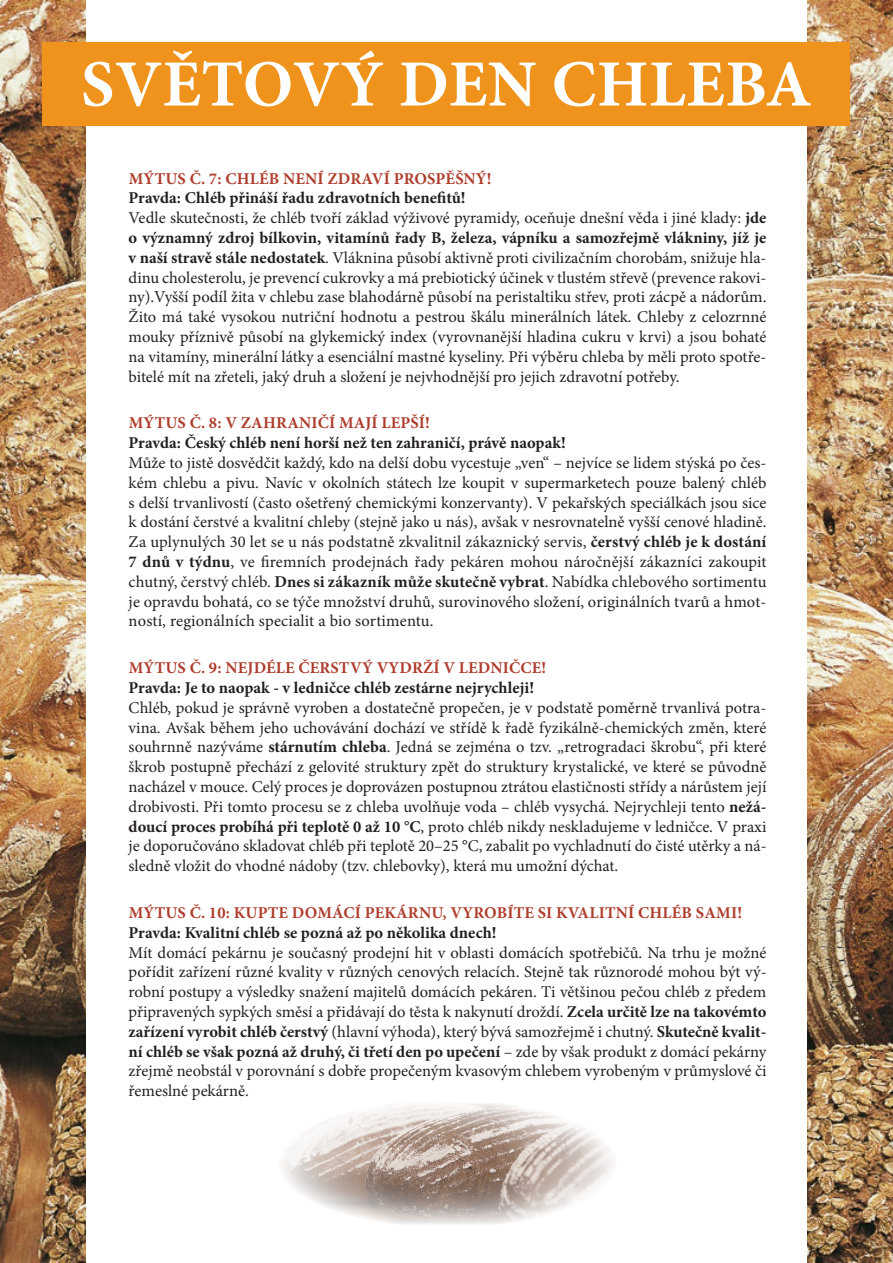
<style>
.page{position:relative;width:893px;height:1263px;background:#fff}
.page>*{position:absolute;margin:0;border:0;box-sizing:border-box;transform-origin:0 0}
.t1{font:700 66px "Minion Pro";letter-spacing:.01em;color:#fff}
.t2{font:16.5px/19.8px "Minion Pro";color:#231f20;text-align:justify}
.t3{font:700 16.5px "Minion Pro";letter-spacing:.01em;color:#af3d2c}
.t4{font:700 16.5px "Minion Pro";color:#231f20}
.s1{font-weight:700}
</style>
<div class="page">
<img style="left:0;top:0;width:85px;height:1263px">
<img style="left:808px;top:0;width:85px;height:1263px">
<div style="left:43px;top:43px;width:807px;height:83px;background:#f0931c"></div>
<img style="left:283px;top:1103px;width:331px;height:121px">
<h1 class="t1" style="left:81px;top:38px;width:732px">SVĚTOVÝ DEN CHLEBA</h1>
<p class="t3" style="left:129px;top:167px;width:364px">MÝTUS Č. 7: CHLÉB NENÍ ZDRAVÍ PROSPĚŠNÝ!</p>
<p class="t2" style="left:129px;top:188px;width:639px;text-align:left"><span class="s1">Pravda: Chléb přináší řadu zdravotních benefitů!<br></span>Vedle skutečnosti, že chléb tvoří základ výživové pyramidy, oceňuje dnešní věda i jiné klady: <span class="s1">jde o významný zdroj bílkovin, vitamínů řady B, železa, vápníku a samozřejmě vlákniny, jíž je v naší stravě stále nedostatek</span>. Vláknina působí aktivně proti civilizačním chorobám, snižuje hla&shy;dinu cholesterolu, je prevencí cukrovky a má prebiotický účinek v tlustém střevě (prevence rakovi&shy;ny).Vyšší podíl žita v chlebu zase blahodárně působí na peristaltiku střev, proti zácpě a nádorům.<br>Žito má také vysokou nutriční hodnotu a pestrou škálu minerálních látek. Chleby z celozrnné mouky příznivě působí na glykemický index (vyrovnanější hladina cukru v krvi) a jsou bohaté na vitamíny, minerální látky a esenciální mastné kyseliny. Při výběru chleba by měli proto spotře&shy;bitelé mít na zřeteli, jaký druh a složení je nejvhodnější pro jejich zdravotní potřeby.</p>
<p class="t3" style="left:129px;top:411px;width:303px">MÝTUS Č. 8: V ZAHRANIČÍ MAJÍ LEPŠÍ!</p>
<p class="t4" style="left:129px;top:431px;width:439px">Pravda: Český chléb není horší než ten zahraničí, právě naopak!</p>
<p class="t2" style="left:129px;top:453px;width:639px">Může to jistě dosvědčit každý, kdo na delší dobu vycestuje „ven“ – nejvíce se lidem stýská po čes&shy;kém chlebu a pivu. Navíc v okolních státech lze koupit v supermarketech pouze balený chléb s delší trvanlivostí (často ošetřený chemickými konzervanty). V pekařských speciálkách jsou sice k dostání čerstvé a kvalitní chleby (stejně jako u nás), avšak v nesrovnatelně vyšší cenové hladině.<br>Za uplynulých 30 let se u nás podstatně zkvalitnil zákaznický servis, <span class="s1">čerstvý chléb je k dostání 7 dnů v týdnu</span>, ve firemních prodejnách řady pekáren mohou náročnější zákazníci zakoupit chutný, čerstvý chléb. <span class="s1">Dnes si zákazník může skutečně vybrat</span>. Nabídka chlebového sortimentu je opravdu bohatá, co se týče množství druhů, surovinového složení, originálních tvarů a hmot&shy;ností, regionálních specialit a bio sortimentu.</p>
<p class="t3" style="left:129px;top:656px;width:419px">MÝTUS Č. 9: NEJDÉLE ČERSTVÝ VYDRŽÍ V LEDNIČCE!</p>
<p class="t4" style="left:129px;top:676px;width:407px">Pravda: Je to naopak - v ledničce chléb zestárne nejrychleji!</p>
<p class="t2" style="left:129px;top:698px;width:639px">Chléb, pokud je správně vyroben a dostatečně propečen, je v podstatě poměrně trvanlivá potra&shy;vina. Avšak během jeho uchovávání dochází ve střídě k řadě fyzikálně-chemických změn, které souhrnně nazýváme <span class="s1">stárnutím chleba</span>. Jedná se zejména o tzv. „retrogradaci škrobu“, při které škrob postupně přechází z gelovité struktury zpět do struktury krystalické, ve které se původně nacházel v mouce. Celý proces je doprovázen postupnou ztrátou elastičnosti střídy a nárůstem její drobivosti. Při tomto procesu se z chleba uvolňuje voda – chléb vysychá. Nejrychleji tento <span class="s1">nežá&shy;doucí proces probíhá při teplotě 0 až 10 °C</span>, proto chléb nikdy neskladujeme v ledničce. V praxi je doporučováno skladovat chléb při teplotě 20–25 °C, zabalit po vychladnutí do čisté utěrky a ná&shy;sledně vložit do vhodné nádoby (tzv. chlebovky), která mu umožní dýchat.</p>
<p class="t3" style="left:129px;top:901px;width:615px">MÝTUS Č. 10: KUPTE DOMÁCÍ PEKÁRNU, VYROBÍTE SI KVALITNÍ CHLÉB SAMI!</p>
<p class="t4" style="left:129px;top:921px;width:369px">Pravda: Kvalitní chléb se pozná až po několika dnech!</p>
<p class="t2" style="left:129px;top:942px;width:639px">Mít domácí pekárnu je současný prodejní hit v oblasti domácích spotřebičů. Na trhu je možné pořídit zařízení různé kvality v různých cenových relacích. Stejně tak různorodé mohou být vý&shy;robní postupy a výsledky snažení majitelů domácích pekáren. Ti většinou pečou chléb z předem připravených sypkých směsí a přidávají do těsta k nakynutí droždí. <span class="s1">Zcela určitě lze na takovémto zařízení vyrobit chléb čerstvý</span> (hlavní výhoda), který bývá samozřejmě i chutný. <span class="s1">Skutečně kvalit&shy;ní chléb se však pozná až druhý, či třetí den po upečení</span> – zde by však produkt z domácí pekárny zřejmě neobstál v porovnání s dobře propečeným kvasovým chlebem vyrobeným v průmyslové či řemeslné pekárně.</p>
</div>
